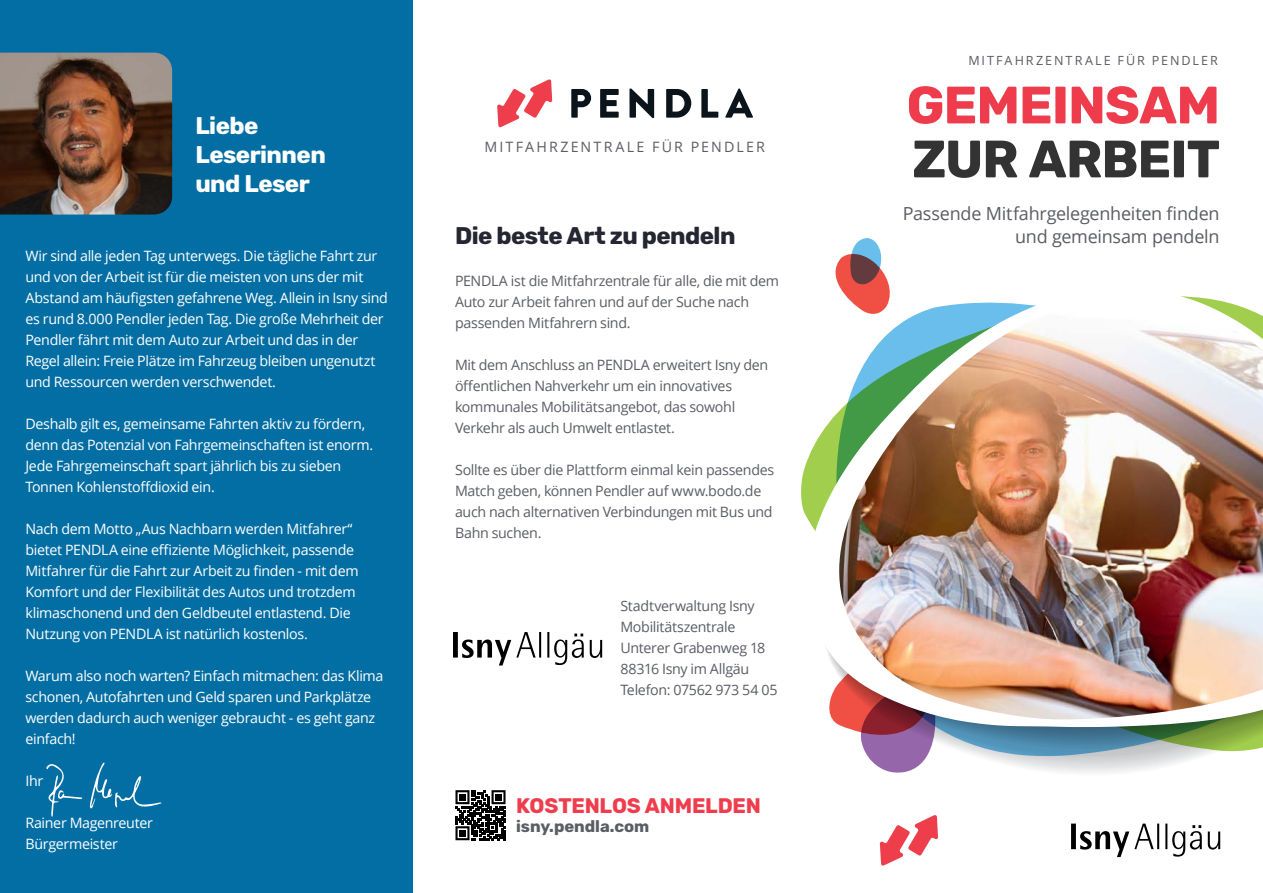
<style>
.page{position:relative;width:1263px;height:893px;background:#fff}
.page>*{position:absolute;margin:0;border:0;box-sizing:border-box;transform-origin:0 0}
.t1{font:700 52.5px "Rubik";letter-spacing:-.015em;color:#ef3c4c}
.t2{font:700 52.5px "Rubik";letter-spacing:-.02em;color:#333}
.t3{font:700 24px/28.8px "Rubik";letter-spacing:-.02em;color:#fff}
.t4{font:700 24px "Rubik";letter-spacing:-.025em;color:#252631}
.t5{font:700 21px "Rubik";letter-spacing:-.01em;color:#ef3d4d}
.t6{font:18px/22.5px "Open Sans";letter-spacing:-.015em;color:#5a5c63;text-align:right}
.t7{font:700 16.5px "Rubik";letter-spacing:-.005em;color:#5b5d65}
.t8{font:14.25px/21px "Open Sans";letter-spacing:-.02em;color:#fff}
.t9{font:14.25px/21px "Open Sans";letter-spacing:-.02em;color:#5a5d64}
.t10{font:14.25px "Open Sans";letter-spacing:.15em;color:#5a5c63}
.t11{font:12.6px "Open Sans";letter-spacing:.155em;color:#5a5c63}
</style>
<div class="page">
<div style="left:0;top:0;width:412px;height:893px;background:#036ea3"></div>
<svg style="left:850px;top:729px;width:413px;height:44px"></svg>
<img style="left:807px;top:296px;width:456px;height:431px">
<svg style="left:825px;top:238px;width:69px;height:77px"></svg>
<img style="left:0;top:53px;width:172px;height:162px">
<svg style="left:455px;top:790px;width:50px;height:50px"></svg>
<svg style="left:497px;top:79px;width:55px;height:49px"></svg>
<svg style="left:571px;top:89px;width:20px;height:29px"></svg>
<svg style="left:600px;top:89px;width:19px;height:29px"></svg>
<svg style="left:629px;top:89px;width:25px;height:29px"></svg>
<svg style="left:666px;top:89px;width:25px;height:29px"></svg>
<svg style="left:701px;top:89px;width:17px;height:29px"></svg>
<svg style="left:725px;top:89px;width:28px;height:29px"></svg>
<svg style="left:880px;top:815px;width:58px;height:51px"></svg>
<svg style="left:90px;top:762px;width:72px;height:46px"></svg>
<svg style="left:46px;top:764px;width:36px;height:53px"></svg>
<svg style="left:453px;top:632px;width:149px;height:33px"></svg>
<svg style="left:1071px;top:824px;width:149px;height:33px"></svg>
<h2 class="t3" style="left:195px;top:112px;width:132px">Liebe<br>Leserinnen und Leser</h2>
<p class="t8" style="left:25px;top:244px;width:364px">Wir sind alle jeden Tag unterwegs. Die tägliche Fahrt zur und von der Arbeit ist für die meisten von uns der mit Abstand am häufigsten gefahrene Weg. Allein in Isny sind es rund 8.000 Pendler jeden Tag. Die große Mehrheit der Pendler fährt mit dem Auto zur Arbeit und das in der Regel allein: Freie Plätze im Fahrzeug bleiben ungenutzt und Ressourcen werden verschwendet.</p>
<p class="t8" style="left:25px;top:412px;width:349px">Deshalb gilt es, gemeinsame Fahrten aktiv zu fördern, denn das Potenzial von Fahrgemeinschaften ist enorm.<br>Jede Fahrgemeinschaft spart jährlich bis zu sieben Tonnen Kohlenstoffdioxid ein.</p>
<p class="t8" style="left:25px;top:517px;width:335px">Nach dem Motto „Aus Nachbarn werden Mitfahrer“ bietet PENDLA eine effiziente Möglichkeit, passende Mitfahrer für die Fahrt zur Arbeit zu finden - mit dem Komfort und der Flexibilität des Autos und trotzdem klimaschonend und den Geldbeutel entlastend. Die Nutzung von PENDLA ist natürlich kostenlos.</p>
<p class="t8" style="left:25px;top:664px;width:359px">Warum also noch warten? Einfach mitmachen: das Klima schonen, Autofahrten und Geld sparen und Parkplätze werden dadurch auch weniger gebraucht - es geht ganz einfach!</p>
<p class="t8" style="left:25px;top:770px;width:19px">Ihr</p>
<p class="t8" style="left:25px;top:811px;width:129px">Rainer Magenreuter<br>Bürgermeister</p>
<p class="t10" style="left:484px;top:137px;width:282px">MITFAHRZENTRALE FÜR PENDLER</p>
<h2 class="t4" style="left:455px;top:222px;width:282px">Die beste Art zu pendeln</h2>
<p class="t9" style="left:455px;top:270px;width:325px">PENDLA ist die Mitfahrzentrale für alle, die mit dem<br>Auto zur Arbeit fahren und auf der Suche nach passenden Mitfahrern sind.</p>
<p class="t9" style="left:455px;top:354px;width:315px">Mit dem Anschluss an PENDLA erweitert Isny den öffentlichen Nahverkehr um ein innovatives kommunales Mobilitätsangebot, das sowohl Verkehr als auch Umwelt entlastet.</p>
<p class="t9" style="left:455px;top:459px;width:321px">Sollte es über die Plattform einmal kein passendes Match geben, können Pendler auf www.bodo.de auch nach alternativen Verbindungen mit Bus und Bahn suchen.</p>
<p class="t9" style="left:620px;top:595px;width:159px">Stadtverwaltung Isny<br>Mobilitätszentrale<br>Unterer Grabenweg 18<br>88316 Isny im Allgäu<br>Telefon: 07562 973 54 05</p>
<h3 class="t5" style="left:516px;top:793px;width:246px">KOSTENLOS ANMELDEN</h3>
<p class="t7" style="left:516px;top:817px;width:135px">isny.pendla.com</p>
<p class="t11" style="left:968px;top:52px;width:251px">MITFAHRZENTRALE FÜR PENDLER</p>
<h1 class="t1" style="left:906px;top:74px;width:315px">GEMEINSAM</h1>
<h1 class="t2" style="left:912px;top:128px;width:309px">ZUR ARBEIT</h1>
<p class="t6" style="left:903px;top:202px;width:318px">Passende Mitfahrgelegenheiten finden und gemeinsam pendeln</p>
</div>
